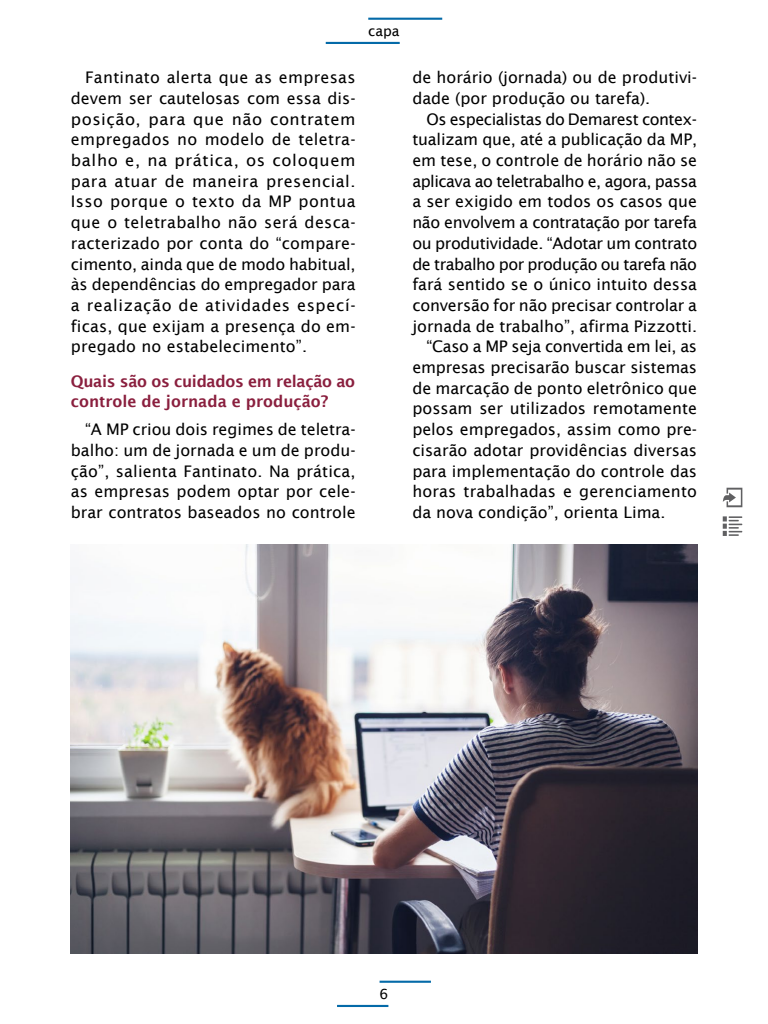
<style>
.page{position:relative;width:768px;height:1024px;background:#fff}
.page>*{position:absolute;margin:0;border:0;box-sizing:border-box;transform-origin:0 0}
.t1{font:16px/20.7px "Lucida Sans";color:#000;text-align:justify}
.t2{font:16px "Lucida Sans";letter-spacing:-.03em;color:#000}
.t3{font:16px "Lucida Sans";letter-spacing:-.02em;color:#000}
.t4{font:600 16px/20.7px "Lucida Sans";letter-spacing:-.02em;color:#8a1f3e}
.t5{font:14px "Lucida Sans";color:#000}
</style>
<div class="page">
<hr style="left:368px;top:18px;width:74px;height:2px;background:#046aa8">
<hr style="left:326px;top:42px;width:74px;height:2px;background:#046aa8">
<hr style="left:380px;top:981px;width:51px;height:2px;background:#046aa8">
<hr style="left:337px;top:1005px;width:51px;height:2px;background:#046aa8">
<svg style="left:723px;top:516px;width:19px;height:20px"></svg>
<svg style="left:723px;top:488px;width:19px;height:19px"></svg>
<img style="left:71px;top:544px;width:626px;height:409px">
<p class="t1" style="left:71px;top:67px;width:286px;text-indent:14px">Fantinato alerta que as empresas devem ser cautelosas com essa dis&shy;posição, para que não contratem empregados no modelo de teletra&shy;balho e, na prática, os coloquem para atuar de maneira presencial.<br>Isso porque o texto da MP pontua que o teletrabalho não será desca&shy;racterizado por conta do “compare&shy;cimento, ainda que de modo habitual, às dependências do empregador para a realização de atividades especí&shy;ficas, que exijam a presença do em&shy;pregado no estabelecimento”.</p>
<p class="t4" style="left:71px;top:371px;width:286px">Quais são os cuidados em relação ao controle de jornada e produção?</p>
<p class="t1" style="left:71px;top:419px;width:286px;text-indent:14px">“A MP criou dois regimes de teletra&shy;balho: um de jornada e um de produ&shy;ção”, salienta Fantinato. Na prática, as empresas podem optar por cele&shy;brar contratos baseados no controle</p>
<p class="t5" style="left:368px;top:23px;width:33px">capa</p>
<p class="t1" style="left:412px;top:67px;width:286px">de horário (jornada) ou de produtivi&shy;dade (por produção ou tarefa).</p>
<p class="t2" style="left:427px;top:110px;width:270px">Os especialistas do Demarest contex-</p>
<p class="t1" style="left:412px;top:129px;width:286px">tualizam que, até a publicação da MP,</p>
<p class="t1" style="left:412px;top:150px;width:286px">em tese, o controle de horário não se</p>
<p class="t2" style="left:412px;top:172px;width:286px">aplicava ao teletrabalho e, agora, passa</p>
<p class="t1" style="left:412px;top:191px;width:286px">a ser exigido em todos os casos que</p>
<p class="t3" style="left:412px;top:213px;width:286px">não envolvem a contratação por tarefa</p>
<p class="t3" style="left:412px;top:234px;width:286px">ou produtividade. “Adotar um contrato</p>
<p class="t2" style="left:412px;top:255px;width:286px">de trabalho por produção ou tarefa não</p>
<p class="t1" style="left:412px;top:274px;width:286px">fará sentido se o único intuito dessa</p>
<p class="t1" style="left:412px;top:295px;width:286px">conversão for não precisar controlar a</p>
<p class="t1" style="left:412px;top:316px;width:286px">jornada de trabalho”, afirma Pizzotti.</p>
<p class="t3" style="left:427px;top:338px;width:272px">“Caso a MP seja convertida em lei, as</p>
<p class="t1" style="left:412px;top:357px;width:286px">empresas precisarão buscar sistemas</p>
<p class="t1" style="left:412px;top:378px;width:286px">de marcação de ponto eletrônico que</p>
<p class="t1" style="left:412px;top:398px;width:286px">possam ser utilizados remotamente</p>
<p class="t1" style="left:412px;top:419px;width:286px">pelos empregados, assim como pre-</p>
<p class="t1" style="left:412px;top:440px;width:286px">cisarão adotar providências diversas</p>
<p class="t1" style="left:412px;top:461px;width:286px">para implementação do controle das</p>
<p class="t1" style="left:412px;top:481px;width:286px">horas trabalhadas e gerenciamento</p>
<p class="t1" style="left:412px;top:502px;width:255px">da nova condição”, orienta Lima.</p>
<p class="t5" style="left:380px;top:986px;width:10px">6</p>
</div>
